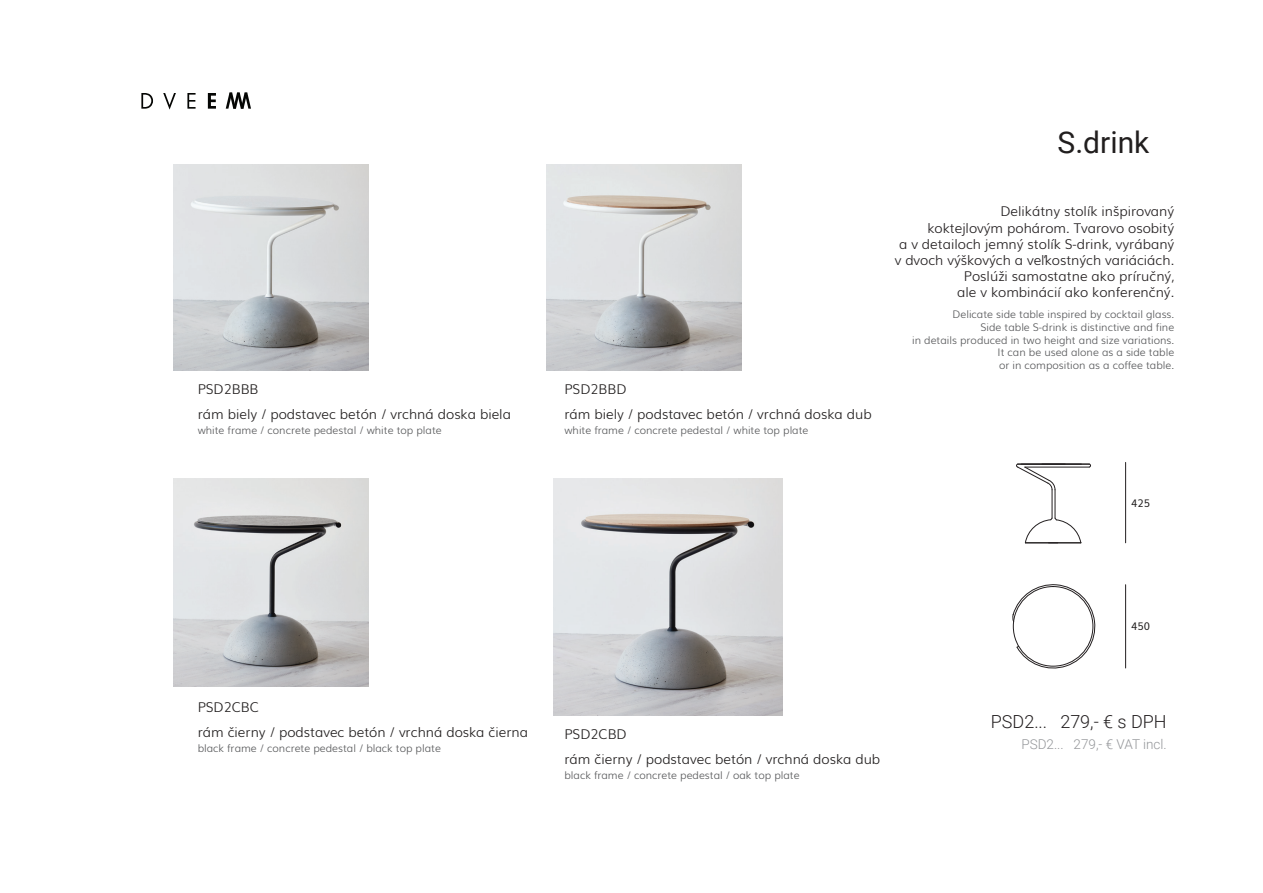
<style>
.page{position:relative;width:1263px;height:893px;background:#fff}
.page>*{position:absolute;margin:0;border:0;box-sizing:border-box;transform-origin:0 0}
.t1{font:30px "Roboto";color:#211e1e}
.t2{font:300 18px "Roboto";color:#231f20}
.t3{font:300 13.5px/16.2px "Muli";color:#231f20;text-align:right}
.t4{font:300 13.5px "Muli";color:#211e1e}
.t5{font:300 13.5px "Roboto";color:#949699}
.t6{font:300 10.5px/12.6px "Muli";color:#57585a;text-align:right}
.t7{font:300 10.5px "Muli";color:#58595b}
.t8{font:10.5px "Muli";color:#211e1e}
</style>
<div class="page">
<img style="left:173px;top:164px;width:195px;height:207px">
<img style="left:173px;top:479px;width:195px;height:208px">
<img style="left:546px;top:164px;width:195px;height:207px">
<img style="left:554px;top:479px;width:228px;height:237px">
<svg style="left:141px;top:93px;width:12px;height:16px"></svg>
<svg style="left:163px;top:93px;width:13px;height:17px"></svg>
<svg style="left:187px;top:93px;width:9px;height:16px"></svg>
<svg style="left:208px;top:93px;width:8px;height:16px"></svg>
<svg style="left:226px;top:93px;width:25px;height:16px"></svg>
<svg style="left:1012px;top:584px;width:84px;height:85px"></svg>
<hr style="left:1125px;top:462px;width:1px;height:81px;background:#231f20">
<hr style="left:1125px;top:585px;width:1px;height:83px;background:#231f20">
<hr style="left:1025px;top:467px;width:64px;height:1px;background:#231f20">
<hr style="left:1018px;top:464px;width:71px;height:1px;background:#231f20">
<svg style="left:1016px;top:463px;width:66px;height:81px"></svg>
<p class="t4" style="left:198px;top:378px;width:62px">PSD2BBB</p>
<p class="t4" style="left:198px;top:403px;width:315px">rám biely / podstavec betón / vrchná doska biela</p>
<p class="t7" style="left:198px;top:422px;width:246px">white frame / concrete pedestal / white top plate</p>
<p class="t4" style="left:564px;top:378px;width:64px">PSD2BBD</p>
<p class="t4" style="left:564px;top:403px;width:309px">rám biely / podstavec betón / vrchná doska dub</p>
<p class="t7" style="left:564px;top:422px;width:246px">white frame / concrete pedestal / white top plate</p>
<h1 class="t1" style="left:1057px;top:121px;width:93px">S.drink</h1>
<p class="t3" style="left:895px;top:202px;width:281px">Delikátny stolík inšpirovaný<br>koktejlovým pohárom. Tvarovo osobitý<br>a v detailoch jemný stolík S-drink, vyrábaný v dvoch výškových a veľkostných variáciách.<br>Poslúži samostatne ako príručný,<br>ale v kombinácií ako konferenčný.</p>
<p class="t6" style="left:912px;top:308px;width:264px">Delicate side table inspired by cocktail glass.<br>Side table S-drink is distinctive and fine<br>in details produced in two height and size variations.<br>It can be used alone as a side table<br>or in composition as a coffee table.</p>
<p class="t8" style="left:1131px;top:494px;width:20px">425</p>
<p class="t4" style="left:198px;top:696px;width:63px">PSD2CBC</p>
<p class="t4" style="left:198px;top:721px;width:332px">rám čierny / podstavec betón / vrchná doska čierna</p>
<p class="t7" style="left:198px;top:740px;width:245px">black frame / concrete pedestal / black top plate</p>
<p class="t4" style="left:564px;top:723px;width:64px">PSD2CBD</p>
<p class="t4" style="left:564px;top:749px;width:317px">rám čierny / podstavec betón / vrchná doska dub</p>
<p class="t7" style="left:564px;top:767px;width:237px">black frame / concrete pedestal / oak top plate</p>
<p class="t8" style="left:1131px;top:617px;width:20px">450</p>
<h2 class="t2" style="left:991px;top:709px;width:177px">PSD2... 279,- € s DPH</h2>
<p class="t5" style="left:1021px;top:735px;width:147px">PSD2... 279,- € VAT incl.</p>
</div>
